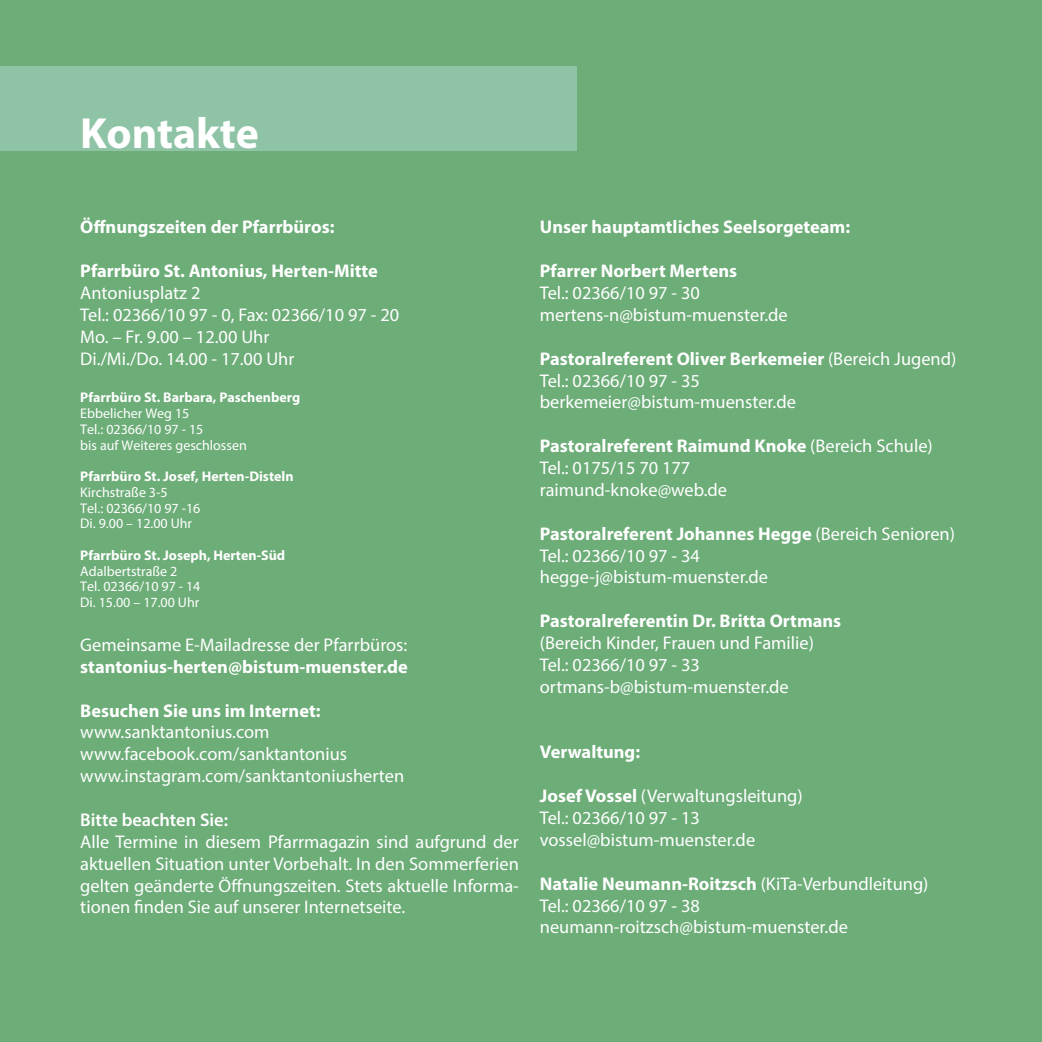
<style>
.page{position:relative;width:1042px;height:1042px;background:#6dad78}
.page>*{position:absolute;margin:0;border:0;box-sizing:border-box;transform-origin:0 0}
.t1{font:700 43.75px "Myriad Pro";color:#fff}
.t2{font:18.38px/21.9px "Myriad Pro";color:#fff}
.t3{font:700 18.38px "Myriad Pro";color:#fff}
.t4{font:600 18.38px "Myriad Pro";color:#fff}
.t5{font:14px/15.8px "Myriad Pro";color:#fff}
.t6{font:700 14px "Myriad Pro";color:#fff}
.s1{font-weight:700}
</style>
<div class="page">
<div style="left:0;top:66px;width:576px;height:84px;background:#8ec3a5"></div>
<h1 class="t1" style="left:80px;top:105px;width:180px">Kontakte</h1>
<p class="t3" style="left:80px;top:215px;width:256px">Öffnungszeiten der Pfarrbüros:</p>
<p class="t3" style="left:80px;top:259px;width:299px">Pfarrbüro St. Antonius, Herten-Mitte</p>
<p class="t2" style="left:80px;top:282px;width:320px">Antoniusplatz 2<br>Tel.: 02366/10 97 - 0, Fax: 02366/10 97 - 20<br>Mo. – Fr. 9.00 – 12.00 Uhr<br>Di./Mi./Do. 14.00 - 17.00 Uhr</p>
<p class="t6" style="left:80px;top:388px;width:221px">Pfarrbüro St. Barbara, Paschenberg</p>
<p class="t5" style="left:80px;top:405px;width:168px">Ebbelicher Weg 15<br>Tel.: 02366/10 97 - 15<br>bis auf Weiteres geschlossen</p>
<p class="t6" style="left:80px;top:467px;width:215px">Pfarrbüro St. Josef, Herten-Disteln</p>
<p class="t5" style="left:80px;top:484px;width:122px">Kirchstraße 3-5<br>Tel.: 02366/10 97 -16<br>Di. 9.00 – 12.00 Uhr</p>
<p class="t6" style="left:80px;top:546px;width:206px">Pfarrbüro St. Joseph, Herten-Süd</p>
<p class="t5" style="left:80px;top:563px;width:122px">Adalbertstraße 2<br>Tel. 02366/10 97 - 14<br>Di. 15.00 – 17.00 Uhr</p>
<p class="t2" style="left:80px;top:633px;width:328px">Gemeinsame E-Mailadresse der Pfarrbüros:</p>
<p class="t3" style="left:80px;top:655px;width:329px">stantonius-herten@bistum-muenster.de</p>
<p class="t3" style="left:80px;top:698px;width:242px">Besuchen Sie uns im Internet:</p>
<p class="t2" style="left:80px;top:721px;width:325px">www.sanktantonius.com www.facebook.com/sanktantonius www.instagram.com/sanktantoniusherten</p>
<p class="t4" style="left:80px;top:808px;width:149px">Bitte beachten Sie:</p>
<p class="t2" style="left:80px;top:830px;width:440px;text-align:justify">Alle Termine in diesem Pfarrmagazin sind aufgrund der aktuellen Situation unter Vorbehalt. In den Sommerferien gelten geänderte Öffnungszeiten. Stets aktuelle Informa&shy;tionen finden Sie auf unserer Internetseite.</p>
<p class="t3" style="left:540px;top:215px;width:312px">Unser hauptamtliches Seelsorgeteam:</p>
<p class="t3" style="left:540px;top:259px;width:199px">Pfarrer Norbert Mertens</p>
<p class="t2" style="left:540px;top:282px;width:249px">Tel.: 02366/10 97 - 30 mertens-n@bistum-muenster.de</p>
<p class="t2" style="left:540px;top:347px;width:418px"><span class="s1">Pastoralreferent Oliver Berkemeier</span> (Bereich Jugend)<br>Tel.: 02366/10 97 - 35 berkemeier@bistum-muenster.de</p>
<p class="t2" style="left:540px;top:435px;width:394px"><span class="s1">Pastoralreferent Raimund Knoke</span> (Bereich Schule)<br>Tel.: 0175/15 70 177<br>raimund-knoke@web.de</p>
<p class="t2" style="left:540px;top:522px;width:417px"><span class="s1">Pastoralreferent Johannes Hegge</span> (Bereich Senioren)<br>Tel.: 02366/10 97 - 34<br>hegge-j@bistum-muenster.de</p>
<p class="t3" style="left:540px;top:609px;width:303px">Pastoralreferentin Dr. Britta Ortmans</p>
<p class="t2" style="left:540px;top:632px;width:275px">(Bereich Kinder, Frauen und Familie)<br>Tel.: 02366/10 97 - 33 ortmans-b@bistum-muenster.de</p>
<p class="t3" style="left:540px;top:740px;width:102px">Verwaltung:</p>
<p class="t2" style="left:540px;top:785px;width:264px"><span class="s1">Josef Vossel</span> (Verwaltungsleitung)<br>Tel.: 02366/10 97 - 13 vossel@bistum-muenster.de</p>
<p class="t2" style="left:540px;top:872px;width:390px"><span class="s1">Natalie Neumann-Roitzsch</span> (KiTa-Verbundleitung)<br>Tel.: 02366/10 97 - 38 neumann-roitzsch@bistum-muenster.de</p>
</div>
